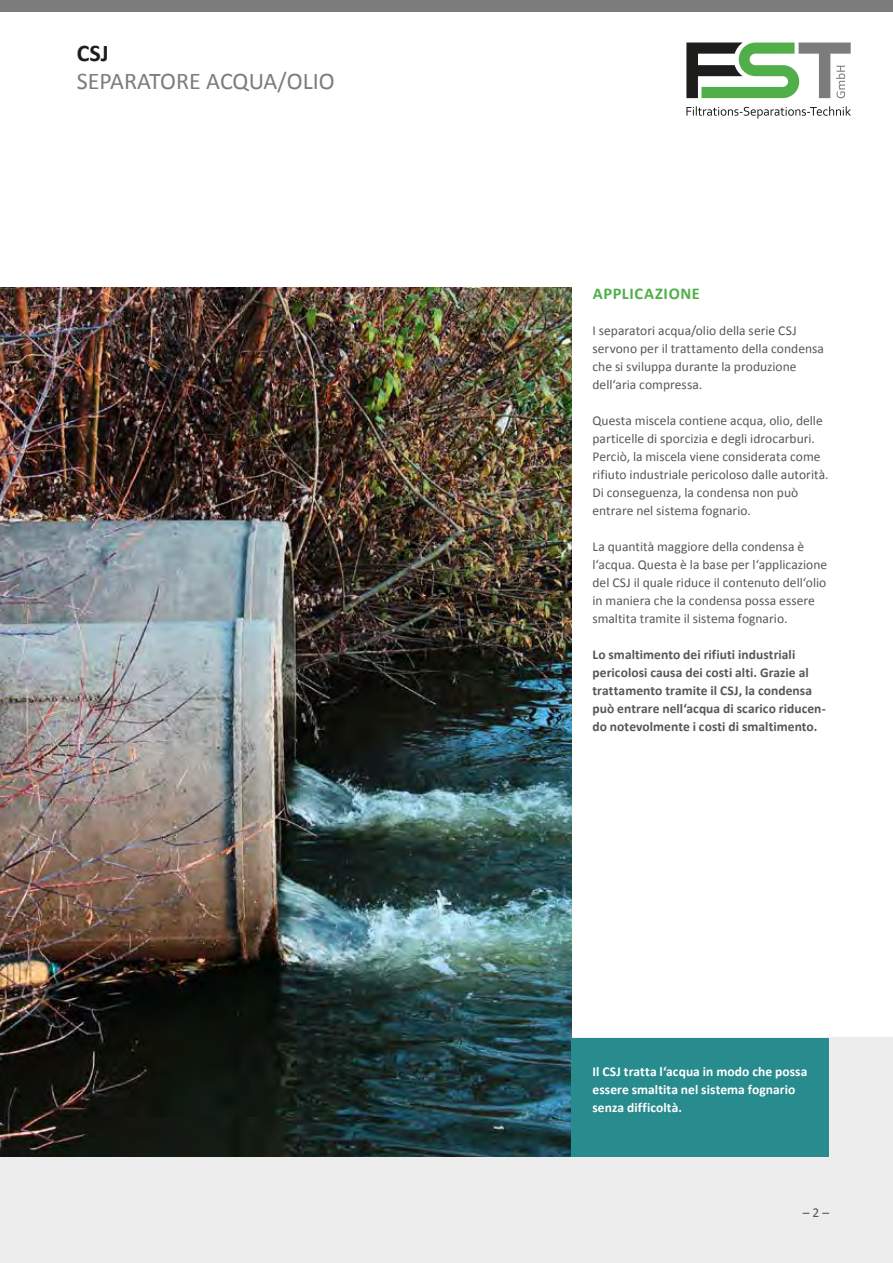
<style>
.page{position:relative;width:893px;height:1263px;background:#fff}
.page>*{position:absolute;margin:0;border:0;box-sizing:border-box;transform-origin:0 0}
.t1{font:24px "Calibri";color:#7c7c7c}
.t2{font:700 24px "Calibri";color:#1d1d1b}
.t3{font:700 16.5px "Calibri";letter-spacing:.035em;color:#50af48}
.t4{font:13.5px/18px "Calibri";color:#575756}
.t5{font:700 13.5px/18px "Calibri";letter-spacing:.005em;color:#575756}
.t6{font:700 13.5px/18px "Calibri";letter-spacing:.005em;color:#fff}
</style>
<div class="page">
<div style="left:0;top:0;width:893px;height:11px;background:#7c7c7c"></div>
<svg style="left:686px;top:106px;width:165px;height:13px"></svg>
<svg style="left:686px;top:43px;width:165px;height:55px"></svg>
<div style="left:0;top:1037px;width:893px;height:226px;background:#ededed"></div>
<img style="left:0;top:287px;width:571px;height:870px">
<div style="left:571px;top:1038px;width:258px;height:119px;background:#288b8e"></div>
<h1 class="t2" style="left:77px;top:38px;width:33px">CSJ</h1>
<h1 class="t1" style="left:77px;top:66px;width:259px">SEPARATORE ACQUA/OLIO</h1>
<p class="t3" style="left:593px;top:284px;width:109px">APPLICAZIONE</p>
<p class="t4" style="left:592px;top:321px;width:233px">I separatori acqua/olio della serie CSJ servono per il trattamento della condensa che si sviluppa durante la produzione dell‘aria compressa.</p>
<p class="t4" style="left:592px;top:411px;width:238px">Questa miscela contiene acqua, olio, delle particelle di sporcizia e degli idrocarburi.<br>Perciò, la miscela viene considerata come rifiuto industriale pericoloso dalle autorità.<br>Di conseguenza, la condensa non può entrare nel sistema fognario.</p>
<p class="t4" style="left:592px;top:537px;width:236px">La quantità maggiore della condensa è l‘acqua. Questa è la base per l‘applicazione del CSJ il quale riduce il contenuto dell‘olio in maniera che la condensa possa essere smaltita tramite il sistema fognario.</p>
<p class="t5" style="left:592px;top:645px;width:235px">Lo smaltimento dei rifiuti industriali pericolosi causa dei costi alti. Grazie al trattamento tramite il CSJ, la condensa può entrare nell‘acqua di scarico riducen&shy;do notevolmente i costi di smaltimento.</p>
<p class="t6" style="left:592px;top:1061px;width:216px">Il CSJ tratta l‘acqua in modo che possa essere smaltita nel sistema fognario senza difficoltà.</p>
<p class="t4" style="left:803px;top:1203px;width:28px">– 2 –</p>
</div>
